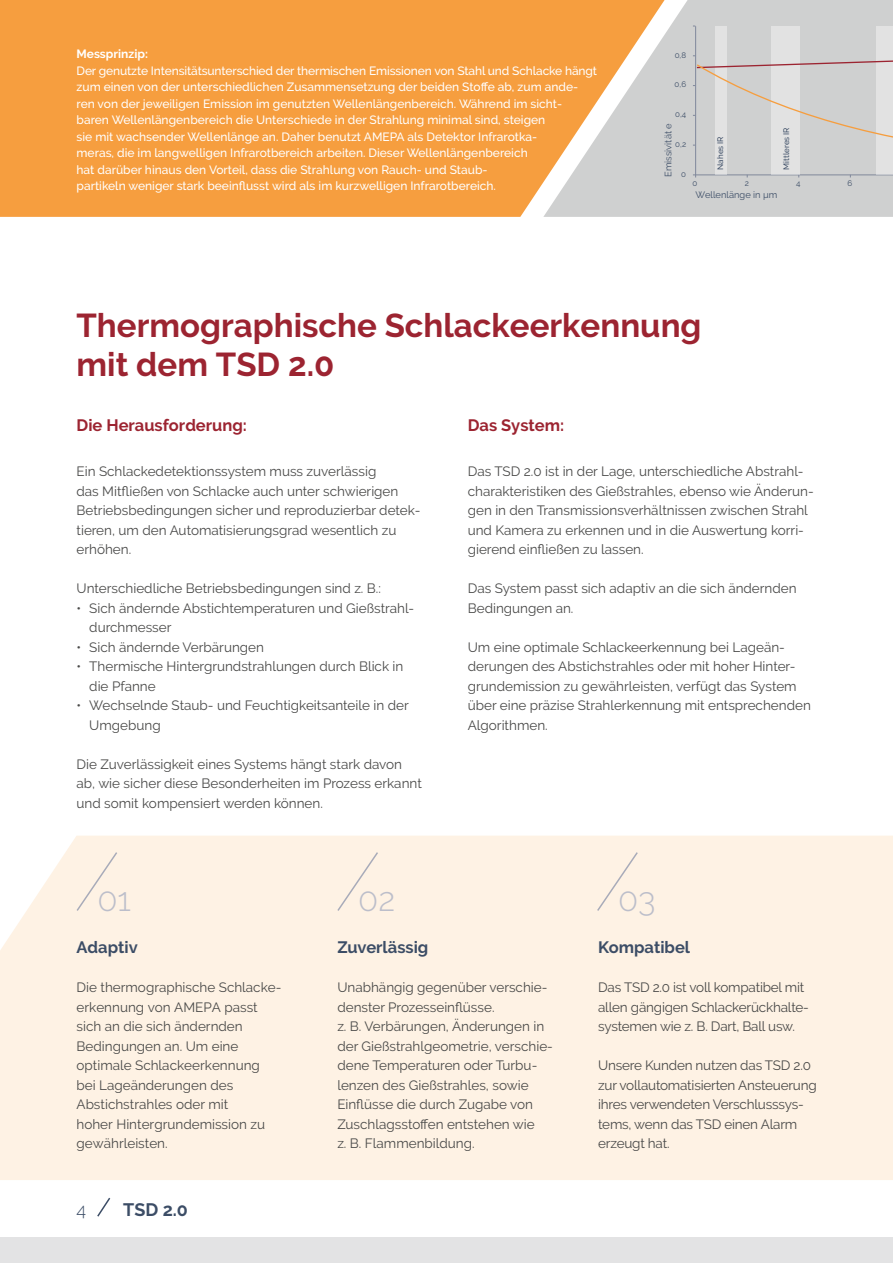
<style>
.page{position:relative;width:893px;height:1263px;background:#fff}
.page>*{position:absolute;margin:0;border:0;box-sizing:border-box;transform-origin:0 0}
.t1{font:700 33px/39px "Raleway";color:#9c2431}
.t2{font:300 33px "Raleway";color:#bcbeca}
.t3{font:700 18px "Raleway";color:#3c4d66}
.t4{font:300 18px "Raleway";color:#3c4d66}
.t5{font:700 16.5px "Raleway";color:#9c2431}
.t6{font:700 16.5px "Raleway";color:#3c4d66}
.t7{font:13.5px/19.5px "Raleway";color:#494948}
.t8{font:500 12px/16.5px "Raleway";color:#fff}
.t9{font:700 12px "Raleway";color:#fff}
.t10{font:9.3px "Raleway";color:#3c4d66}
.t11{font:500 7.95px "Raleway";color:#3c4d66}
.t12{font:7.95px "Raleway";color:#3c4d66}
</style>
<div class="page">
<div style="left:0;top:836px;width:893px;height:344px;background:#fef2e4"></div>
<div style="left:665px;top:0;width:228px;height:217px;background:#cfd0d0"></div>
<svg style="left:0;top:0;width:665px;height:217px;background:#f3a550"></svg>
<div style="left:0;top:1237px;width:893px;height:26px;background:#e3e3e4"></div>
<div style="left:75px;top:850px;width:44px;height:62px;background:#fef2e4"></div>
<div style="left:336px;top:850px;width:44px;height:62px;background:#fef2e4"></div>
<div style="left:596px;top:850px;width:43px;height:62px;background:#fef2e4"></div>
<svg style="left:97px;top:1197px;width:14px;height:20px"></svg>
<hr style="left:695px;top:26px;width:1px;height:149px;background:#80889b">
<hr style="left:695px;top:174px;width:198px;height:1px;background:#80889b">
<div style="left:772px;top:27px;width:28px;height:148px;background:#e2e2e2"></div>
<div style="left:876px;top:27px;width:17px;height:148px;background:#e2e2e2"></div>
<div style="left:715px;top:27px;width:11px;height:148px;background:#e2e2e2"></div>
<svg style="left:693px;top:55px;width:200px;height:100px"></svg>
<p class="t9" style="left:77px;top:49px;width:73px">Messprinzip:</p>
<p class="t8" style="left:77px;top:63px;width:522px">Der genutzte Intensitätsunterschied der thermischen Emissionen von Stahl und Schlacke hängt zum einen von der unterschiedlichen Zusammensetzung der beiden Stoffe ab, zum ande&shy;ren von der jeweiligen Emission im genutzten Wellenlängenbereich. Während im sicht&shy;baren Wellenlängenbereich die Unterschiede in der Strahlung minimal sind, steigen<br>sie mit wachsender Wellenlänge an. Daher benutzt AMEPA als Detektor Infrarotka-<br>meras, die im langwelligen Infrarotbereich arbeiten. Dieser Wellenlängenbereich<br>hat darüber hinaus den Vorteil, dass die Strahlung von Rauch- und Staub-<br>partikeln weniger stark beeinflusst wird als im kurzwelligen Infrarotbereich.</p>
<p class="t12" style="left:675px;top:52px;width:13px">0,8</p>
<p class="t12" style="left:675px;top:82px;width:13px">0,6</p>
<p class="t12" style="left:675px;top:111px;width:13px">0,4</p>
<p class="t10" style="left:664px;top:177px;width:55px;rotate:-90deg">Emissivität e</p>
<p class="t12" style="left:675px;top:141px;width:12px">0,2</p>
<p class="t12" style="left:681px;top:171px;width:6px">0</p>
<p class="t11" style="left:717px;top:170px;width:35px;rotate:-90deg">Nahes IR</p>
<p class="t11" style="left:783px;top:170px;width:44px;rotate:-90deg">Mittleres IR</p>
<p class="t12" style="left:692px;top:181px;width:6px">0</p>
<p class="t12" style="left:745px;top:181px;width:6px">2</p>
<p class="t12" style="left:796px;top:181px;width:6px">4</p>
<p class="t12" style="left:847px;top:181px;width:6px">6</p>
<p class="t10" style="left:695px;top:191px;width:84px">Wellenlänge in µm</p>
<h1 class="t1" style="left:77px;top:309px;width:626px">Thermographische Schlacke erkennung mit dem TSD 2.0</h1>
<p class="t5" style="left:77px;top:418px;width:172px">Die Herausforderung:</p>
<p class="t5" style="left:468px;top:418px;width:98px">Das System:</p>
<p class="t7" style="left:77px;top:462px;width:345px">Ein Schlackedetektionssystem muss zuverlässig<br>das Mitfließen von Schlacke auch unter schwierigen Betriebsbedingungen sicher und reproduzierbar detek&shy;tieren, um den Automatisierungsgrad wesentlich zu erhöhen.</p>
<p class="t7" style="left:77px;top:579px;width:306px">Unterschiedliche Betriebsbedingungen sind z. B.:</p>
<p class="t7" style="left:89px;top:598px;width:326px;text-indent:-13px">• Sich ändernde Abstichtemperaturen und Gießstrahl&shy;durchmesser</p>
<p class="t7" style="left:77px;top:637px;width:189px">• Sich ändernde Verbärungen</p>
<p class="t7" style="left:89px;top:657px;width:316px;text-indent:-13px">• Thermische Hintergrundstrahlungen durch Blick in die Pfanne</p>
<p class="t7" style="left:89px;top:696px;width:321px;text-indent:-13px">• Wechselnde Staub- und Feuchtigkeitsanteile in der<br>Umgebung</p>
<p class="t7" style="left:77px;top:754px;width:347px">Die Zuverlässigkeit eines Systems hängt stark davon ab, wie sicher diese Besonderheiten im Prozess erkannt und somit kompensiert werden können.</p>
<p class="t7" style="left:468px;top:462px;width:347px">Das TSD 2.0 ist in der Lage, unterschiedliche Abstrahl&shy;charakteristiken des Gießstrahles, ebenso wie Änderun&shy;gen in den Transmissionsverhältnissen zwischen Strahl und Kamera zu erkennen und in die Auswertung korri&shy;gierend einfließen zu lassen.</p>
<p class="t7" style="left:468px;top:579px;width:330px">Das System passt sich adaptiv an die sich ändernden<br>Bedingungen an.</p>
<p class="t7" style="left:468px;top:637px;width:345px">Um eine optimale Schlackeerkennung bei Lageän&shy;derungen des Abstichstrahles oder mit hoher Hinter&shy;grundemission zu gewährleisten, verfügt das System über eine präzise Strahlerkennung mit entsprechenden Algorithmen.</p>
<h1 class="t2" style="left:97px;top:886px;width:35px">01</h1>
<h1 class="t2" style="left:358px;top:886px;width:38px">02</h1>
<h1 class="t2" style="left:618px;top:886px;width:39px">03</h1>
<p class="t6" style="left:77px;top:941px;width:63px">Adaptiv</p>
<p class="t7" style="left:77px;top:978px;width:206px">Die thermographische Schlacke&shy;erkennung von AMEPA passt sich an die sich ändernden<br>Bedingungen an. Um eine optimale Schlackeerkennung bei Lageänderungen des<br>Abstichstrahles oder mit<br>hoher Hintergrundemission zu gewährleisten.</p>
<h2 class="t4" style="left:77px;top:1203px;width:11px">4</h2>
<h2 class="t3" style="left:123px;top:1202px;width:66px">TSD 2.0</h2>
<p class="t6" style="left:337px;top:941px;width:93px">Zuverlässig</p>
<p class="t7" style="left:337px;top:978px;width:217px">Unabhängig gegenüber verschie&shy;denster Prozesseinflüsse.<br>z. B. Verbärungen, Änderungen in der Gießstrahlgeometrie, verschie&shy;dene Temperaturen oder Turbu&shy;lenzen des Gießstrahles, sowie<br>Einflüsse die durch Zugabe von<br>Zuschlagsstoffen entstehen wie<br>z. B. Flammenbildung.</p>
<p class="t6" style="left:598px;top:941px;width:93px">Kompatibel</p>
<p class="t7" style="left:598px;top:978px;width:212px">Das TSD 2.0 ist voll kompatibel mit allen gängigen Schlackerückhalte&shy;systemen wie z. B. Dart, Ball usw.</p>
<p class="t7" style="left:598px;top:1056px;width:220px">Unsere Kunden nutzen das TSD 2.0 zur vollautomatisierten Ansteuerung ihres verwendeten Verschlusssys&shy;tems, wenn das TSD einen Alarm erzeugt hat.</p>
</div>
